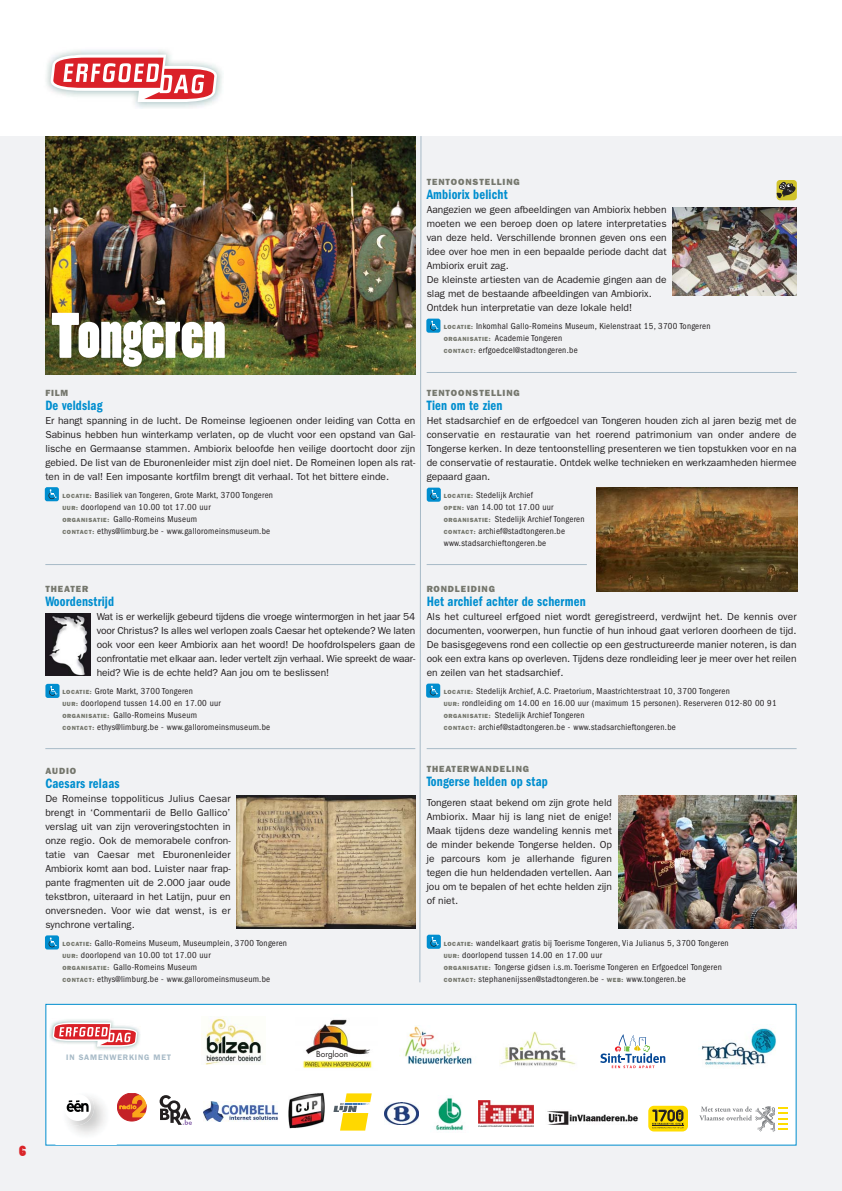
<style>
.page{position:relative;width:842px;height:1191px;background:#fff}
.page>*{position:absolute;margin:0;border:0;box-sizing:border-box;transform-origin:0 0}
.t1{font:60px "Poplar";color:#fff}
.t2{font:600 condensed 14px "Franklin Gothic LT";letter-spacing:.015em;color:#008ecf;scale:.9 1}
.t3{font:14px "Poplar Std";color:#da2428;scale:1.1 1}
.t4{font:10.2px/14px "Franklin Gothic LT";color:#231f20;text-align:justify}
.t5{font:condensed 9px/12px "Franklin Gothic LT";letter-spacing:.03em;color:#231f20}
.t6{font:800 9px "Franklin Gothic LT";letter-spacing:.1em;color:#75776d}
.t7{font:8.2px "Futura";color:#231f20}
.t8{font:600 8px "Franklin Gothic LT";letter-spacing:.1em;color:#a7bac7}
.s1{font-weight:800;font-stretch:normal;font-size:6px;color:#75776d}
</style>
<div class="page">
<div style="left:0;top:136px;width:842px;height:1055px;background:#f1f2f4"></div>
<img style="left:45px;top:136px;width:370px;height:238px">
<hr style="left:45px;top:564px;width:370px;height:1px;background:#a7bac7">
<hr style="left:45px;top:748px;width:370px;height:1px;background:#a7bac7">
<div style="left:46px;top:1004px;width:750px;height:140px;background:#fff"></div>
<div style="left:45px;top:1003px;width:752px;height:142px;border:1px solid #008ecf"></div>
<img style="left:701px;top:1028px;width:75px;height:37px">
<svg style="left:600px;top:1034px;width:65px;height:34px"></svg>
<img style="left:499px;top:1031px;width:77px;height:35px">
<img style="left:404px;top:1026px;width:68px;height:38px">
<img style="left:201px;top:1017px;width:60px;height:48px">
<img style="left:302px;top:1019px;width:70px;height:50px">
<svg style="left:699px;top:1106px;width:89px;height:26px"></svg>
<hr style="left:427px;top:372px;width:370px;height:1px;background:#a7bac7">
<hr style="left:427px;top:564px;width:160px;height:1px;background:#a7bac7">
<hr style="left:427px;top:748px;width:370px;height:1px;background:#a7bac7">
<div style="left:426px;top:683px;width:14px;height:14px;background:#008ecf;border-radius:2px"></div>
<svg style="left:430px;top:685px;width:8px;height:10px"></svg>
<div style="left:45px;top:935px;width:14px;height:14px;background:#008ecf;border-radius:2px"></div>
<svg style="left:49px;top:937px;width:8px;height:10px"></svg>
<div style="left:45px;top:684px;width:15px;height:14px;background:#008ecf;border-radius:2px"></div>
<svg style="left:49px;top:686px;width:8px;height:10px"></svg>
<div style="left:45px;top:487px;width:14px;height:14px;background:#008ecf;border-radius:2px"></div>
<svg style="left:48px;top:489px;width:9px;height:10px"></svg>
<div style="left:426px;top:318px;width:14px;height:15px;background:#008ecf;border-radius:2px"></div>
<svg style="left:430px;top:321px;width:8px;height:9px"></svg>
<div style="left:427px;top:487px;width:14px;height:15px;background:#008ecf;border-radius:2px"></div>
<svg style="left:430px;top:490px;width:9px;height:9px"></svg>
<img style="left:673px;top:208px;width:124px;height:87px">
<img style="left:618px;top:795px;width:179px;height:133px">
<img style="left:596px;top:488px;width:201px;height:103px">
<div style="left:427px;top:934px;width:14px;height:14px;background:#008ecf;border-radius:2px"></div>
<svg style="left:430px;top:936px;width:9px;height:10px"></svg>
<svg style="left:419px;top:136px;width:3px;height:847px"></svg>
<img style="left:237px;top:795px;width:178px;height:133px">
<div style="left:776px;top:180px;width:21px;height:20px;background:#d0c22b;border-radius:3px"></div>
<svg style="left:777px;top:181px;width:19px;height:17px"></svg>
<img style="left:45px;top:613px;width:46px;height:63px">
<svg style="left:160px;top:1095px;width:32px;height:29px"></svg>
<div style="left:648px;top:1105px;width:40px;height:26px;background:#fd0;border-radius:6px"></div>
<svg style="left:652px;top:1109px;width:32px;height:19px"></svg>
<svg style="left:533px;top:1104px;width:1px;height:22px"></svg>
<img style="left:478px;top:1101px;width:55px;height:25px">
<svg style="left:117px;top:1093px;width:30px;height:28px"></svg>
<img style="left:384px;top:1102px;width:34px;height:22px">
<img style="left:203px;top:1101px;width:74px;height:20px">
<img style="left:547px;top:1111px;width:91px;height:14px">
<img style="left:436px;top:1097px;width:28px;height:34px">
<svg style="left:333px;top:1093px;width:39px;height:37px"></svg>
<img style="left:288px;top:1093px;width:37px;height:35px">
<img style="left:55px;top:1097px;width:62px;height:47px">
<img style="left:59px;top:1089px;width:35px;height:36px;border-radius:50%">
<div style="left:64px;top:1094px;width:27px;height:27px;background:#fff;border-radius:50%"></div>
<svg style="left:67px;top:1100px;width:22px;height:12px"></svg>
<img style="left:49px;top:1019px;width:91px;height:31px">
<svg style="left:52px;top:1022px;width:86px;height:24px"></svg>
<svg style="left:50px;top:55px;width:168px;height:47px"></svg>
<h1 class="t1" style="left:51px;top:312px;width:176px">Tongeren</h1>
<p class="t6" style="left:45px;top:389px;width:25px">FILM</p>
<h2 class="t2" style="left:45px;top:400px;width:65px">De veldslag</h2>
<p class="t4" style="left:45px;top:414px;width:371px">Er hangt spanning in de lucht. De Romeinse legioenen onder leiding van Cotta en Sabinus hebben hun winterkamp verlaten, op de vlucht voor een opstand van Gal - lische en Germaanse stammen. Ambiorix beloofde hen veilige doortocht door zijn gebied. De list van de Eburonenleider mist zijn doel niet. De Romeinen lopen als rat&shy;ten in de val! Een imposante kortfilm brengt dit verhaal. Tot het bittere einde.</p>
<p class="t5" style="left:62px;top:489px;width:212px"><span class="s1">LOCATIE:</span> Basiliek van Tongeren, Grote Markt, 3700 Tongeren <span class="s1">UUR:</span> doorlopend van 10.00 tot 17.00 uur<br><span class="s1">ORGANISATIE:</span> Gallo-Romeins Museum<br><span class="s1">CONTACT:</span> ethys@limburg.be - www.galloromeinsmuseum.be</p>
<p class="t6" style="left:45px;top:585px;width:44px">THEATER</p>
<h2 class="t2" style="left:45px;top:596px;width:78px">Woordenstrijd</h2>
<p class="t4" style="left:97px;top:610px;width:320px">Wat is er werkelijk gebeurd tijdens die vroege wintermorgen in het jaar 54 voor Christus? Is alles wel verlopen zoals Caesar het optekende? We laten ook voor een keer Ambiorix aan het woord! De hoofdrolspelers gaan de confrontatie met elkaar aan. Ieder vertelt zijn verhaal. Wie spreekt de waar&shy;heid? Wie is de echte held? Aan jou om te beslissen!</p>
<p class="t5" style="left:62px;top:685px;width:209px"><span class="s1">LOCATIE:</span> Grote Markt, 3700 Tongeren<br><span class="s1">UUR:</span> doorlopend tussen 14.00 en 17.00 uur<br><span class="s1">ORGANISATIE:</span> Gallo-Romeins Museum<br><span class="s1">CONTACT:</span> ethys@limburg.be - www.galloromeinsmuseum.be</p>
<p class="t6" style="left:45px;top:767px;width:32px">AUDIO</p>
<h2 class="t2" style="left:45px;top:778px;width:84px">Caesars relaas</h2>
<p class="t4" style="left:45px;top:792px;width:187px">De Romeinse toppoliticus Julius Caesar brengt in ‘Commentarii de Bello Gallico’ verslag uit van zijn veroveringstochten in onze regio. Ook de memorabele confron - tatie van Caesar met Ebu ro nen leider Ambiorix komt aan bod. Luister naar frap&shy;pante fragmenten uit de 2.000 jaar oude tekstbron, uiteraard in het Latijn, puur en onversneden. Voor wie dat wenst, is er syn chrone vertaling.</p>
<p class="t5" style="left:62px;top:937px;width:226px"><span class="s1">LOCATIE:</span> Gallo-Romeins Museum, Museumplein, 3700 Tongeren <span class="s1">UUR:</span> doorlopend van 10.00 tot 17.00 uur<br><span class="s1">ORGANISATIE:</span> Gallo-Romeins Museum<br><span class="s1">CONTACT:</span> ethys@limburg.be - www.galloromeinsmuseum.be</p>
<p class="t6" style="left:427px;top:179px;width:94px">TENTOONSTELLING</p>
<h2 class="t2" style="left:427px;top:190px;width:91px">Ambiorix belicht</h2>
<p class="t4" style="left:427px;top:204px;width:242px;text-align:left">Aangezien we geen afbeeldingen van Ambiorix hebben moeten we een beroep doen op latere interpretaties van deze held. Verschillende bronnen geven ons een idee over hoe men in een bepaalde periode dacht dat Ambiorix eruit zag.<br>De kleinste artiesten van de Academie gingen aan de slag met de bestaande afbeeldingen van Ambiorix.<br>Ontdek hun interpretatie van deze lokale held!</p>
<p class="t5" style="left:444px;top:321px;width:268px"><span class="s1">LOCATIE:</span> Inkomhal Gallo-Romeins Museum, Kielenstraat 15, 3700 Tongeren<br><span class="s1">ORGANISATIE:</span> Academie Tongeren<br><span class="s1">CONTACT:</span> erfgoedcel@stadtongeren.be</p>
<p class="t6" style="left:427px;top:389px;width:94px">TENTOONSTELLING</p>
<h2 class="t2" style="left:427px;top:400px;width:86px">Tien om te zien</h2>
<p class="t4" style="left:427px;top:414px;width:371px">Het stadsarchief en de erfgoedcel van Tongeren houden zich al jaren bezig met de conservatie en restauratie van het roerend patrimonium van onder andere de Tongerse kerken. In deze tentoonstelling presenteren we tien topstukken voor en na de conservatie of restauratie. Ontdek welke technieken en werkzaamheden hiermee gepaard gaan.</p>
<p class="t5" style="left:444px;top:489px;width:143px"><span class="s1">LOCATIE:</span> Stedelijk Archief<br><span class="s1">OPEN:</span> van 14.00 tot 17.00 uur <span class="s1">ORGANISATIE:</span> Stedelijk Archief Tongeren <span class="s1">CONTACT:</span> archief@stadtongeren.be www.stadsarchieftongeren.be</p>
<p class="t6" style="left:427px;top:585px;width:70px">RONDLEIDING</p>
<h2 class="t2" style="left:427px;top:596px;width:178px">Het archief achter de schermen</h2>
<p class="t4" style="left:427px;top:610px;width:371px">Als het cultureel erfgoed niet wordt geregistreerd, verdwijnt het. De kennis over documenten, voorwerpen, hun functie of hun inhoud gaat verloren doorheen de tijd.<br>De basisgegevens rond een collectie op een gestructureerde manier noteren, is dan ook een extra kans op overleven. Tijdens deze rondleiding leer je meer over het reilen en zeilen van het stadsarchief.</p>
<p class="t5" style="left:444px;top:685px;width:335px"><span class="s1">LOCATIE:</span> Stedelijk Archief, A.C. Praetorium, Maastrichterstraat 10, 3700 Tongeren<br><span class="s1">UUR:</span> rondleiding om 14.00 en 16.00 uur (maximum 15 personen). Reserveren 012-80 00 91<br><span class="s1">ORGANISATIE:</span> Stedelijk Archief Tongeren<br><span class="s1">CONTACT:</span> archief@stadtongeren.be - www.stadsarchieftongeren.be</p>
<p class="t6" style="left:427px;top:765px;width:104px">THEATERWANDELING</p>
<h2 class="t2" style="left:427px;top:776px;width:136px">Tongerse helden op stap</h2>
<p class="t4" style="left:427px;top:796px;width:187px">Tongeren staat bekend om zijn grote held Ambiorix. Maar hij is lang niet de enige!<br>Maak tijdens deze wandeling kennis met de minder bekende Tongerse helden. Op je parcours kom je allerhande figuren tegen die hun helden daden vertellen. Aan jou om te bepalen of het echte helden zijn of niet.</p>
<p class="t5" style="left:444px;top:937px;width:287px"><span class="s1">LOCATIE:</span> wandelkaart gratis bij Toerisme Tongeren, Via Julianus 5, 3700 Tongeren <span class="s1">UUR:</span> doorlopend tussen 14.00 en 17.00 uur<br><span class="s1">ORGANISATIE:</span> Tongerse gidsen i.s.m. Toerisme Tongeren en Erfgoedcel Tongeren <span class="s1">CONTACT:</span> stephanenijssen@stadtongeren.be - <span class="s1">WEB:</span> www.tongeren.be</p>
<p class="t8" style="left:66px;top:1055px;width:106px">IN SAMENWERKING MET</p>
<p class="t7" style="left:316px;top:1050px;width:34px">Borgloon</p>
<h2 class="t3" style="left:19px;top:1143px;width:8px">6</h2>
</div>
